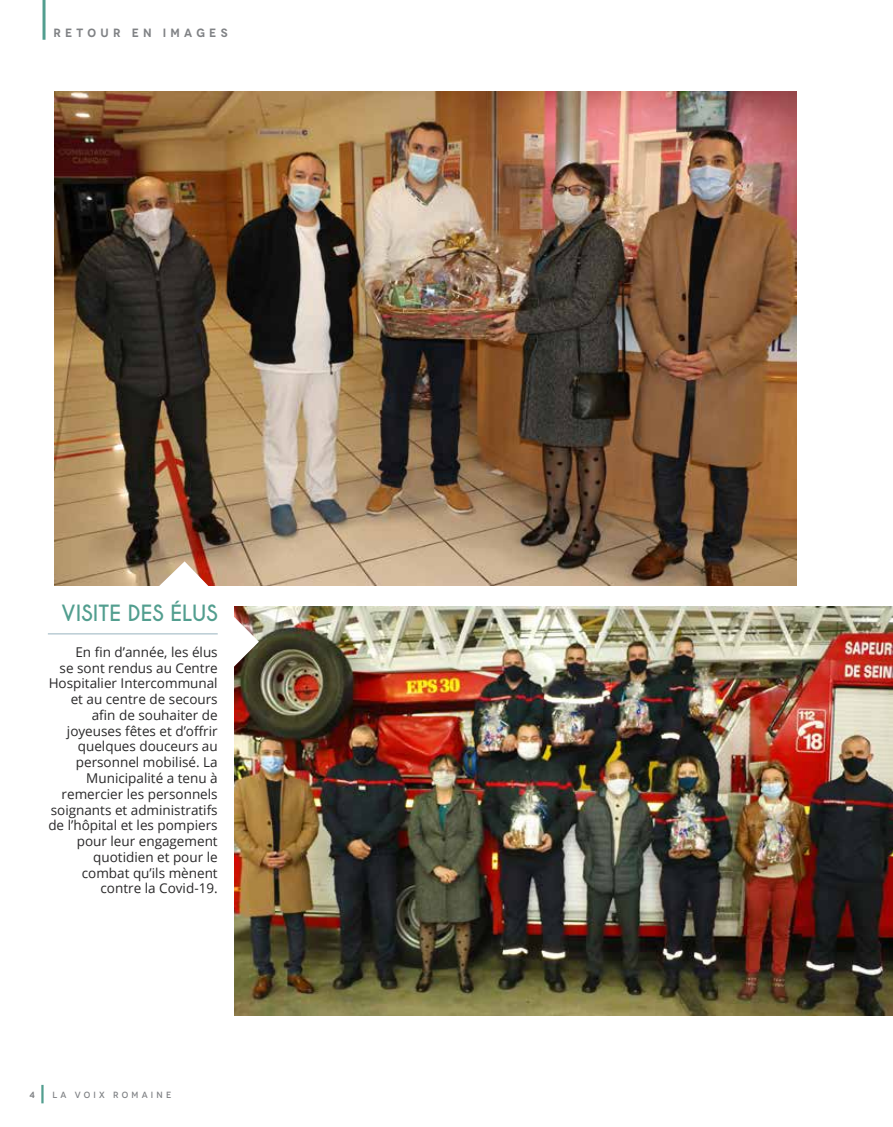
<style>
.page{position:relative;width:893px;height:1127px;background:#fff}
.page>*{position:absolute;margin:0;border:0;box-sizing:border-box;transform-origin:0 0}
.t1{font:700 21px "Caviar Dreams";color:#529e8f}
.t2{font:13.5px/15.8px "Open Sans";color:#292829;text-align:right}
.t3{font:600 12px "Novecento";letter-spacing:.35em;color:#808285}
.t4{font:500 9px "Novecento";letter-spacing:.35em;color:#808285}
.t5{font:600 9px "Novecento";color:#808285}
</style>
<div class="page">
<img style="left:234px;top:606px;width:659px;height:409px">
<svg style="left:234px;top:617px;width:25px;height:50px"></svg>
<hr style="left:41px;top:1085px;width:3px;height:18px;background:#529e8f">
<hr style="left:43px;top:0;width:3px;height:40px;background:#529e8f">
<hr style="left:48px;top:633px;width:170px;height:1px;background:#98b4bf">
<img style="left:54px;top:91px;width:742px;height:495px">
<svg style="left:159px;top:561px;width:50px;height:25px"></svg>
<p class="t3" style="left:54px;top:25px;width:176px">RETOUR EN IMAGES</p>
<h1 class="t1" style="left:62px;top:601px;width:158px">VISITE DES ÉLUS</h1>
<p class="t2" style="left:48px;top:644px;width:171px">En fin d’année, les élus<br>se sont rendus au Centre<br>Hospitalier Intercommunal et au centre de secours afin de souhaiter de joyeuses fêtes et d’offrir quelques douceurs au personnel mobilisé. La<br>Municipalité a tenu à remercier les personnels soignants et administratifs de l’hôpital et les pompiers pour leur engagement quotidien et pour le combat qu’ils mènent contre la Covid-19.</p>
<p class="t5" style="left:29px;top:1089px;width:7px">4</p>
<p class="t4" style="left:52px;top:1089px;width:120px">LA VOIX ROMAINE</p>
</div>
